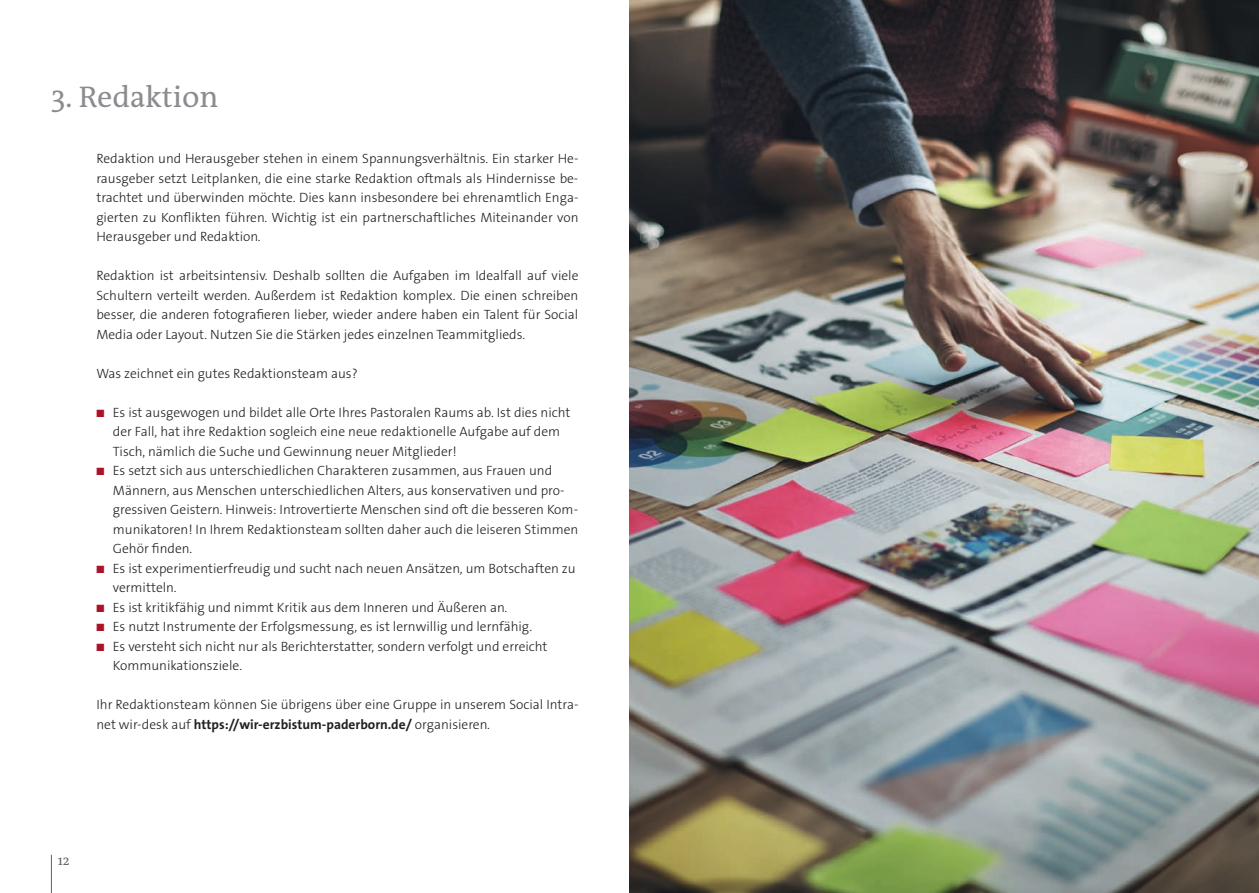
<style>
.page{position:relative;width:1259px;height:893px;background:#fff}
.page>*{position:absolute;margin:0;border:0;box-sizing:border-box;transform-origin:0 0}
.t1{font:30px "The Antiqua B W5 Plain";color:#8a8c8f}
.t2{font:300 13.5px/19.5px "The Sans B W3";color:#231f20}
.t3{font:700 13.5px "The Sans B W7";color:#231f20}
.t4{font:13.5px "The Antiqua B W5 Plain";color:#636366}
.s1{color:#ae1229}
.s2{font-family:"The Sans B W3";font-weight:300}
</style>
<div class="page">
<hr style="left:51px;top:855px;width:1px;height:38px;background:#636366">
<img style="left:629px;top:0;width:630px;height:893px">
<h1 class="t1" style="left:51px;top:78px;width:169px">3. Redaktion</h1>
<p class="t2" style="left:96px;top:149px;width:483px;text-align:justify">Redaktion und Herausgeber stehen in einem Spannungsverhältnis. Ein starker He&shy;rausgeber setzt Leitplanken, die eine starke Redaktion oftmals als Hindernisse be&shy;trachtet und überwinden möchte. Dies kann insbesondere bei ehrenamtlich Enga&shy;gierten zu Konflikten führen. Wichtig ist ein partnerschaftliches Miteinander von Herausgeber und Redaktion.</p>
<p class="t2" style="left:96px;top:266px;width:483px;text-align:justify">Redaktion ist arbeitsintensiv. Deshalb sollten die Aufgaben im Idealfall auf viele Schultern verteilt werden. Außerdem ist Redaktion komplex. Die einen schreiben besser, die anderen fotografieren lieber, wieder andere haben ein Talent für Social Media oder Layout. Nutzen Sie die Stärken jedes einzelnen Teammitglieds.</p>
<p class="t2" style="left:96px;top:363px;width:263px">Was zeichnet ein gutes Redaktionsteam aus?</p>
<p class="t2" style="left:113px;top:402px;width:459px;text-indent:-16px"><span class="s1">■</span> Es ist ausgewogen und bildet alle Orte Ihres Pastoralen Raums ab. Ist dies nicht der Fall, hat ihre Redaktion sogleich eine neue redaktionelle Aufgabe auf dem<br>Tisch, nämlich die Suche und Gewinnung neuer Mitglieder!</p>
<p class="t2" style="left:113px;top:461px;width:467px;text-indent:-16px"><span class="s1">■</span> Es setzt sich aus unterschiedlichen Charakteren zusammen, aus Frauen und Männern, aus Menschen unterschiedlichen Alters, aus konservativen und pro&shy;gressiven Geistern. Hinweis: Introvertierte Menschen sind oft die besseren Kom&shy;munikatoren! In Ihrem Redaktionsteam sollten daher auch die leiseren Stimmen Gehör finden.</p>
<p class="t2" style="left:113px;top:558px;width:464px;text-indent:-16px"><span class="s1">■</span> Es ist experimentierfreudig und sucht nach neuen Ansätzen, um Botschaften zu vermitteln.</p>
<p class="t2" style="left:96px;top:597px;width:412px"><span class="s1">■</span> Es ist kritikfähig und nimmt Kritik aus dem Inneren und Äußeren an.</p>
<p class="t2" style="left:96px;top:617px;width:437px"><span class="s1">■</span> Es nutzt Instrumente der Erfolgsmessung, es ist lernwillig und lernfähig.</p>
<p class="t2" style="left:113px;top:636px;width:436px;text-indent:-16px"><span class="s1">■</span> Es versteht sich nicht nur als Berichterstatter, sondern verfolgt und erreicht<br>Kommunikationsziele.</p>
<p class="t2" style="left:96px;top:695px;width:483px">Ihr Redaktionsteam können Sie übrigens über eine Gruppe in unserem Social Intra-</p>
<p class="t3" style="left:96px;top:715px;width:395px"><span class="s2">net wir-desk auf</span> https://wir-erzbistum-paderborn.de/ <span class="s2">organisieren.</span></p>
<p class="t4" style="left:58px;top:852px;width:13px">12</p>
</div>
